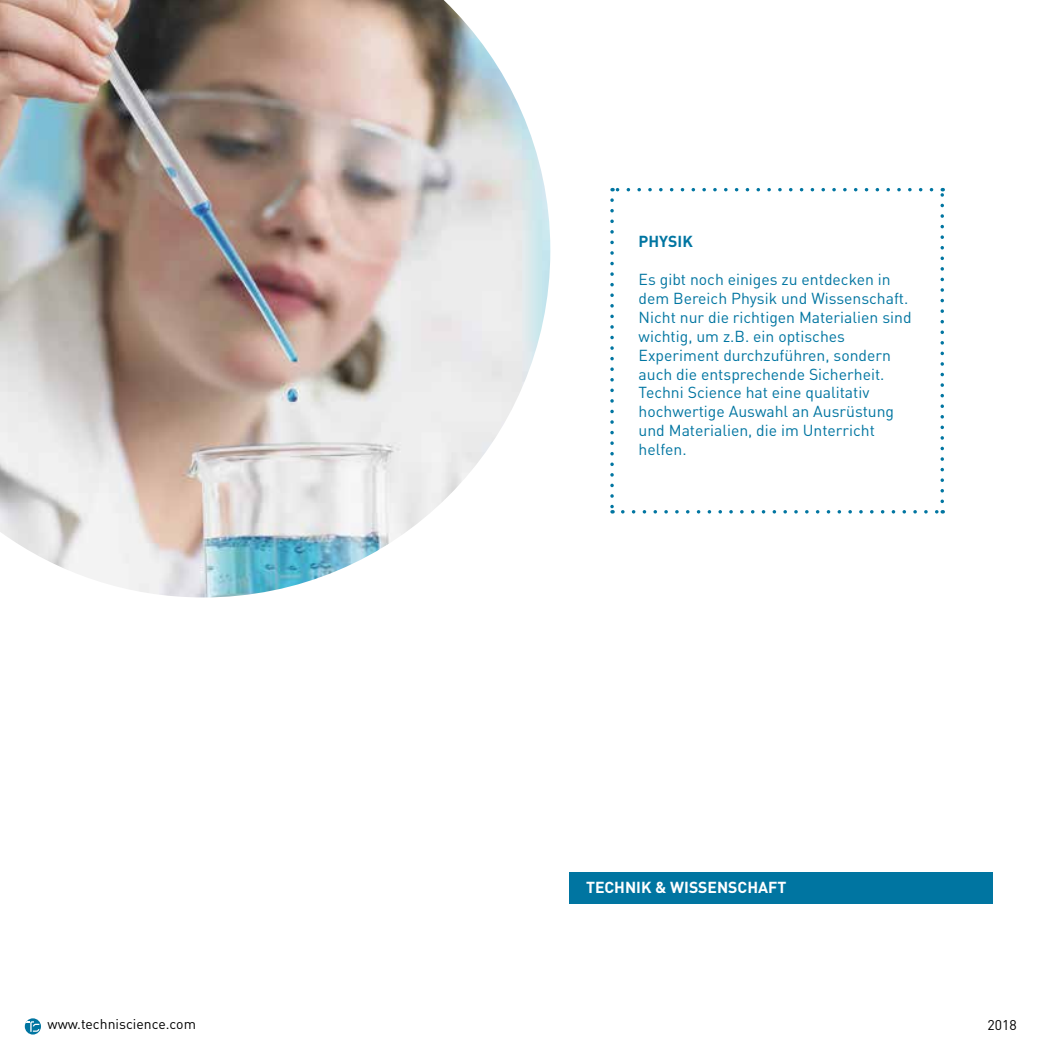
<style>
.page{position:relative;width:1042px;height:1042px;background:#fff}
.page>*{position:absolute;margin:0;border:0;box-sizing:border-box;transform-origin:0 0}
.t1{font:15.75px/18.9px "DIN Pro";color:#0075a1}
.t2{font:700 15.75px "DIN Pro";color:#fff}
.t3{font:700 15.75px "DIN Pro";color:#0075a1}
.t4{font:14px "DIN Pro";color:#000}
</style>
<div class="page">
<svg style="left:25px;top:1018px;width:16px;height:16px"></svg>
<svg style="left:25px;top:1021px;width:14px;height:11px"></svg>
<svg style="left:610px;top:200px;width:4px;height:313px"></svg>
<svg style="left:623px;top:510px;width:320px;height:3px"></svg>
<svg style="left:940px;top:188px;width:4px;height:313px"></svg>
<svg style="left:612px;top:188px;width:319px;height:3px"></svg>
<img style="left:0;top:0;width:550px;height:597px">
<div style="left:569px;top:872px;width:423px;height:31px;background:#0075a1"></div>
<p class="t3" style="left:638px;top:231px;width:56px">PHYSIK</p>
<p class="t1" style="left:638px;top:269px;width:274px">Es gibt noch einiges zu entdecken in dem Bereich Physik und Wissenschaft.<br>Nicht nur die richtigen Materialien sind wichtig, um z.B. ein optisches Experiment durchzuführen, sondern auch die entsprechende Sicherheit.<br>Techni Science hat eine qualitativ hochwertige Auswahl an Ausrüstung und Materialien, die im Unterricht helfen.</p>
<p class="t2" style="left:586px;top:877px;width:202px">TECHNIK &amp; WISSENSCHAFT</p>
<p class="t4" style="left:48px;top:1015px;width:150px">www.techniscience.com</p>
<p class="t4" style="left:987px;top:1015px;width:31px">2018</p>
</div>
